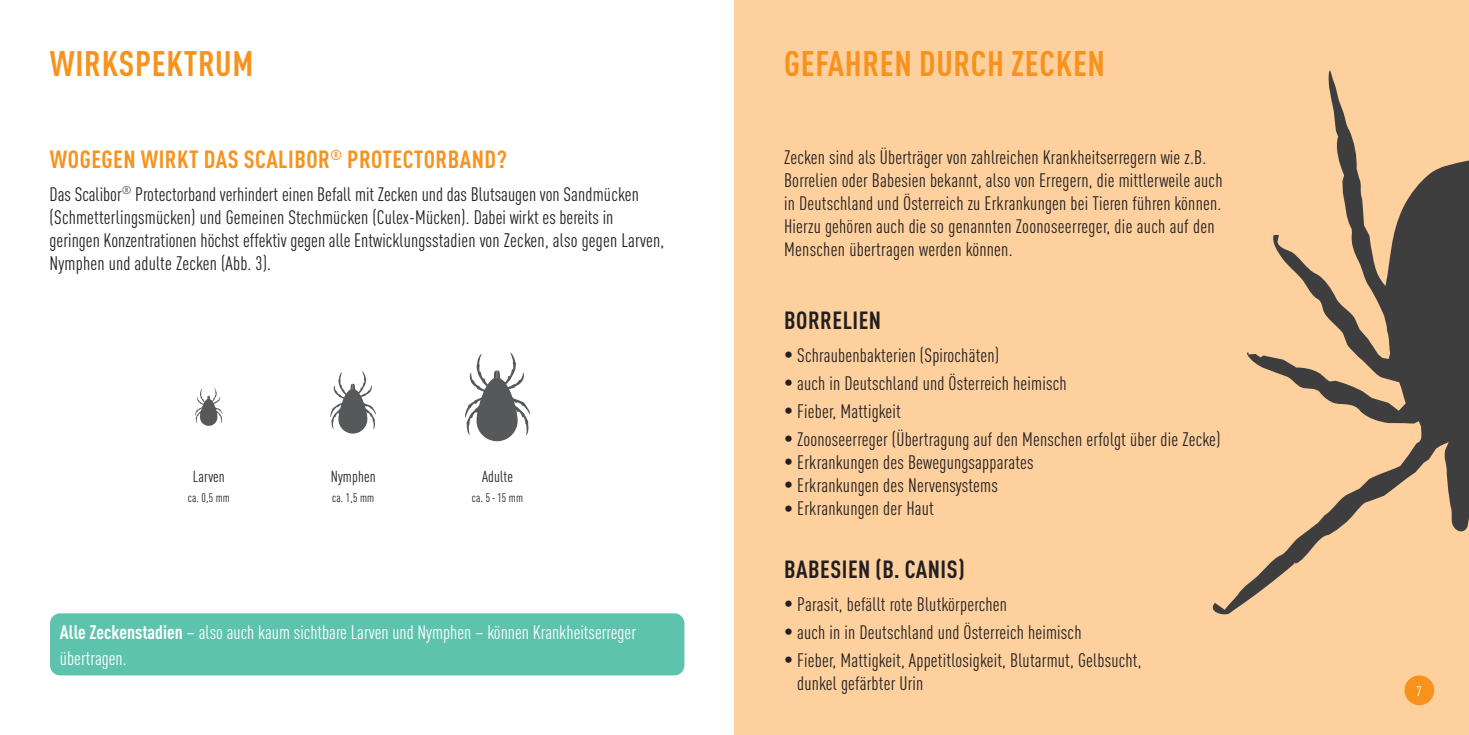
<style>
.page{position:relative;width:1469px;height:735px;background:#fff}
.page>*{position:absolute;margin:0;border:0;box-sizing:border-box;transform-origin:0 0}
.t1{font:700 condensed 35px "DINOT";letter-spacing:.02em;color:#f7931d}
.t2{font:700 condensed 24.5px "DINOT";letter-spacing:.02em;color:#f7931d}
.t3{font:700 condensed 24.5px "DINOT";letter-spacing:.02em;color:#231f20}
.t4{font:condensed 19.25px/23.1px "DINOT";letter-spacing:.01em;color:#231f20}
.t5{font:condensed 19.25px/26.2px "DINOT";color:#fff}
.t6{font:condensed 15.75px "DINOT";letter-spacing:.01em;color:#231f20}
.t7{font:condensed 14px "DINOT";color:#fff}
.t8{font:condensed 12.25px "DINOT";letter-spacing:.01em;color:#231f20}
.s1{font-weight:700}
</style>
<div class="page">
<div style="left:734px;top:0;width:734px;height:734px;background:#fdd09e"></div>
<div style="left:50px;top:613px;width:634px;height:62px;background:#5dc3ad;border-radius:10px"></div>
<svg style="left:195px;top:388px;width:28px;height:37px"></svg>
<svg style="left:330px;top:371px;width:46px;height:62px"></svg>
<svg style="left:465px;top:352px;width:65px;height:89px"></svg>
<div style="left:1404px;top:675px;width:30px;height:29px;background:#f7931d;border-radius:50%"></div>
<svg style="left:1212px;top:70px;width:256px;height:545px"></svg>
<h1 class="t1" style="left:50px;top:38px;width:205px">WIRKSPEKTRUM</h1>
<p class="t2" style="left:50px;top:141px;width:458px">WOGEGEN WIRKT DAS SCALIBOR<sup>®</sup> PROTECTORBAND?</p>
<p class="t4" style="left:50px;top:181px;width:616px">Das Scalibor<sup>®</sup> Protectorband verhindert einen Befall mit Zecken und das Blutsaugen von Sandmücken (Schmetterlingsmücken) und Gemeinen Stechmücken (Culex-Mücken). Dabei wirkt es bereits in geringen Konzentrationen höchst effektiv gegen alle Entwicklungsstadien von Zecken, also gegen Larven, Nymphen und adulte Zecken (Abb. 3).</p>
<p class="t6" style="left:193px;top:465px;width:33px">Larven</p>
<p class="t8" style="left:188px;top:488px;width:43px">ca. 0,5 mm</p>
<p class="t6" style="left:331px;top:465px;width:46px">Nymphen</p>
<p class="t8" style="left:332px;top:488px;width:43px">ca. 1,5 mm</p>
<p class="t6" style="left:482px;top:465px;width:32px">Adulte</p>
<p class="t8" style="left:472px;top:488px;width:53px">ca. 5-15 mm</p>
<p class="t5" style="left:60px;top:617px;width:577px"><span class="s1">Alle Zeckenstadien</span> – also auch kaum sichtbare Larven und Nymphen – können Krankheitserreger übertragen.</p>
<h1 class="t1" style="left:784px;top:38px;width:322px">GEFAHREN DURCH ZECKEN</h1>
<p class="t4" style="left:784px;top:144px;width:440px">Zecken sind als Überträger von zahlreichen Krankheitserregern wie z.B.<br>Borrelien oder Babesien bekannt, also von Erregern, die mittlerweile auch in Deutschland und Österreich zu Erkrankungen bei Tieren führen können.<br>Hierzu gehören auch die so genannten Zoonoseerreger, die auch auf den Menschen übertragen werden können.</p>
<p class="t3" style="left:784px;top:302px;width:98px">BORRELIEN</p>
<p class="t4" style="left:784px;top:342px;width:217px">• Schraubenbakterien (Spirochäten)</p>
<p class="t4" style="left:784px;top:370px;width:284px">• auch in Deutschland und Österreich heimisch</p>
<p class="t4" style="left:784px;top:398px;width:118px">• Fieber, Mattigkeit</p>
<p class="t4" style="left:784px;top:426px;width:438px">• Zoonoseerreger (Übertragung auf den Menschen erfolgt über die Zecke)</p>
<p class="t4" style="left:784px;top:449px;width:251px">• Erkrankungen des Bewegungsapparates</p>
<p class="t4" style="left:784px;top:472px;width:215px">• Erkrankungen des Nervensystems</p>
<p class="t4" style="left:784px;top:495px;width:151px">• Erkrankungen der Haut</p>
<p class="t3" style="left:784px;top:551px;width:182px">BABESIEN (B. CANIS)</p>
<p class="t4" style="left:784px;top:591px;width:224px">• Parasit, befällt rote Blutkörperchen</p>
<p class="t4" style="left:784px;top:619px;width:299px">• auch in in Deutschland und Österreich heimisch</p>
<p class="t4" style="left:797px;top:647px;width:346px;text-indent:-13px">• Fieber, Mattigkeit, Appetitlosigkeit, Blutarmut, Gelbsucht, dunkel gefärbter Urin</p>
<p class="t7" style="left:1416px;top:681px;width:7px">7</p>
</div>
